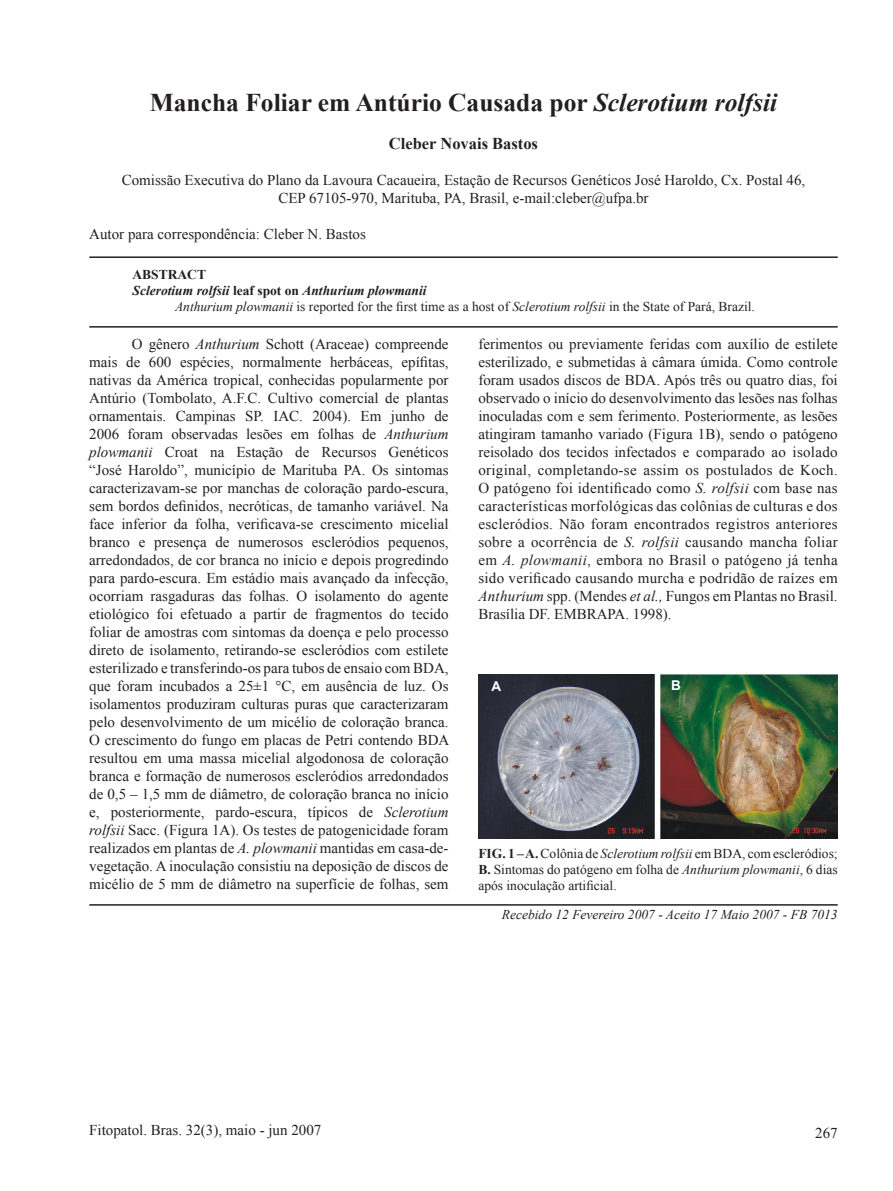
<style>
.page{position:relative;width:893px;height:1191px;background:#fff}
.page>*{position:absolute;margin:0;border:0;box-sizing:border-box;transform-origin:0 0}
.t1{font:700 25.5px "Times New Roman";color:#231f20}
.t2{font:700 16.5px "Times New Roman";color:#231f20}
.t3{font:15px/18px "Times New Roman";color:#231f20;text-align:justify}
.t4{font:13.5px/16.2px "Times New Roman";color:#231f20;text-align:justify}
.t5{font:italic 13.5px "Times New Roman";color:#231f20}
.t6{font:italic 700 13.5px "Times New Roman";color:#231f20}
.t7{font:700 13.5px "Times New Roman";color:#231f20}
.t8{font:700 13.5px "Arial";color:#fff}
.s1{font-style:italic}
.s2{font-style:normal}
.s3{font-weight:700}
</style>
<div class="page">
<hr style="left:89px;top:256px;width:749px;height:2px;background:#231f20">
<hr style="left:89px;top:326px;width:749px;height:1px;background:#231f20">
<img style="left:478px;top:674px;width:360px;height:164px">
<hr style="left:89px;top:904px;width:749px;height:1px;background:#231f20">
<h1 class="t1" style="left:150px;top:85px;width:629px">Mancha Foliar em Antúrio Causada por <span class="s1">Sclerotium rolfsii</span></h1>
<p class="t2" style="left:389px;top:132px;width:151px">Cleber Novais Bastos</p>
<p class="t3" style="left:122px;top:170px;width:685px;text-align:center">Comissão Executiva do Plano da Lavoura Cacaueira, Estação de Recursos Genéticos José Haroldo, Cx. Postal 46,<br>CEP 67105-970, Marituba, PA, Brasil, e-mail:cleber@ufpa.br</p>
<p class="t3" style="left:89px;top:224px;width:278px">Autor para correspondência: Cleber N. Bastos</p>
<p class="t7" style="left:133px;top:265px;width:75px">ABSTRACT</p>
<p class="t6" style="left:133px;top:281px;width:296px">Sclerotium rolfsii <span class="s2">leaf spot on</span> Anthurium plowmanii</p>
<p class="t4" style="left:175px;top:298px;width:581px"><span class="s1">Anthurium plowmanii</span> is reported for the first time as a host of <span class="s1">Sclerotium rolfsii</span> in the State of Pará, Brazil.</p>
<p class="t3" style="left:89px;top:335px;width:362px;text-indent:43px">O gênero <span class="s1">Anthurium</span> Schott (Araceae) compreende mais de 600 espécies, normalmente herbáceas, epífitas, nativas da América tropical, conhecidas popularmente por Antúrio (Tombolato, A.F.C. Cultivo comercial de plantas ornamentais. Campinas SP. IAC. 2004). Em junho de 2006 foram observadas lesões em folhas de <span class="s1">Anthurium plowmanii</span> Croat na Estação de Recursos Genéticos “José Haroldo”, município de Marituba PA. Os sintomas caracterizavam-se por manchas de coloração pardo-escura, sem bordos definidos, necróticas, de tamanho variável. Na face inferior da folha, verificava-se crescimento micelial branco e presença de numerosos escleródios pequenos, arredondados, de cor branca no início e depois progredindo para pardo-escura. Em estádio mais avançado da infecção, ocorriam rasgaduras das folhas. O isolamento do agente etiológico foi efetuado a partir de fragmentos do tecido foliar de amostras com sintomas da doença e pelo processo direto de isolamento, retirando-se escleródios com estilete esterilizado e transferindo-os para tubos de ensaio com BDA, que foram incubados a 25±1 C, em ausência de luz. Os isolamentos produziram culturas puras que caracterizaram pelo desenvolvimento de um micélio de coloração branca.<br>O crescimento do fungo em placas de Petri contendo BDA resultou em uma massa micelial algodonosa de coloração branca e formação de numerosos escleródios arredondados de 0,5 – 1,5 mm de diâmetro, de coloração branca no início e, posteriormente, pardo-escura, típicos de <span class="s1">Sclerotium rolfsii</span> Sacc. (Figura 1A). Os testes de patogenicidade foram realizados em plantas de <span class="s1">A. plowmanii</span> mantidas em casa-de&shy;vegetação. A inoculação consistiu na deposição de discos de micélio de 5 mm de diâmetro na superfície de folhas, sem</p>
<p class="t3" style="left:478px;top:335px;width:361px">ferimentos ou previamente feridas com auxílio de estilete esterilizado, e submetidas à câmara úmida. Como controle foram usados discos de BDA. Após três ou quatro dias, foi observado o início do desenvolvimento das lesões nas folhas inoculadas com e sem ferimento. Posteriormente, as lesões atingiram tamanho variado (Figura 1B), sendo o patógeno reisolado dos tecidos infectados e comparado ao isolado original, completando-se assim os postulados de Koch.<br>O patógeno foi identificado como <span class="s1">S. rolfsii</span> com base nas características morfológicas das colônias de culturas e dos escleródios. Não foram encontrados registros anteriores sobre a ocorrência de <span class="s1">S. rolfsii</span> causando mancha foliar em <span class="s1">A. plowmanii</span>, embora no Brasil o patógeno já tenha sido verificado causando murcha e podridão de raízes em <span class="s1">Anthurium</span> spp. (Mendes <span class="s1">et al.,</span> Fungos em Plantas no Brasil.<br>Brasília DF. EMBRAPA. 1998).</p>
<p class="t5" style="left:502px;top:905px;width:337px">Recebido 12 Fevereiro 2007 - Aceito 17 Maio 2007 - FB 7013</p>
<p class="t8" style="left:491px;top:677px;width:11px">A</p>
<p class="t8" style="left:671px;top:676px;width:11px">B</p>
<p class="t4" style="left:478px;top:845px;width:361px"><span class="s3">FIG. 1 – A.</span> Colônia de <span class="s1">Sclerotium rolfsii</span> em BDA, com escleródios; <span class="s3">B.</span> Sintomas do patógeno em folha de <span class="s1">Anthurium plowmanii</span>, 6 dias após inoculação artificial.</p>
<p class="t3" style="left:89px;top:1121px;width:234px">Fitopatol. Bras. 32(3), maio - jun 2007</p>
<p class="t3" style="left:815px;top:1123px;width:24px">267</p>
</div>
